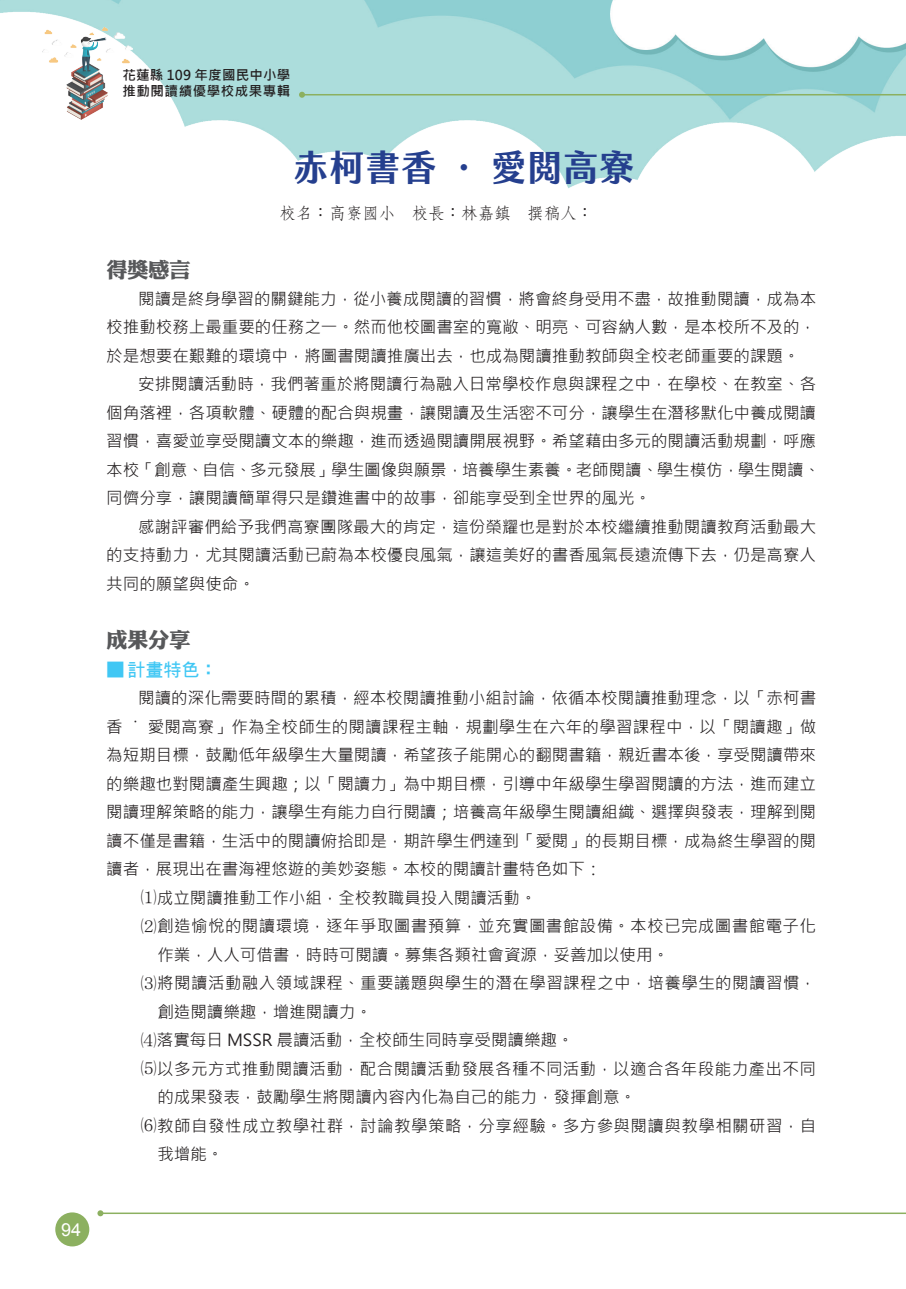
<style>
.page{position:relative;width:906px;height:1289px;background:#fff}
.page>*{position:absolute;margin:0;border:0;box-sizing:border-box;transform-origin:0 0}
.t1{font:36px "jf jinxuan fresh 2.2 bold";color:#253f8e}
.t2{font:21px "DF Li King Hei XB WIN BF";color:#57585a}
.t3{font:18px "DF Hei Bd HK BF";color:#40c7f4}
.t4{font:18px "Arial";color:#fff}
.t5{font:16.5px/28.5px "Microsoft Jheng Hei";color:#231f20;text-align:justify}
.t6{font:16.5px "Microsoft Jheng Hei";letter-spacing:.025em;color:#231f20}
.t7{font:16.5px "DF Fang Song W4 HKP BF";color:#231f20}
.t8{font:700 13.5px/16.2px "Microsoft Jheng Hei";letter-spacing:.04em;color:#231f20}
.s1{font-family:"DF Hei Bd HKP BF"}
.s2{font-family:"MS Mincho"}
</style>
<div class="page">
<img style="left:0;top:0;width:906px;height:189px">
<div style="left:55px;top:1212px;width:34px;height:34px;background:#8cb060;border-radius:50%"></div>
<hr style="left:302px;top:94px;width:604px;height:1px;background:#8cb060">
<svg style="left:299px;top:92px;width:6px;height:6px"></svg>
<hr style="left:100px;top:1212px;width:806px;height:1px;background:#8cb060">
<svg style="left:97px;top:1210px;width:6px;height:6px"></svg>
<img style="left:43px;top:28px;width:89px;height:91px">
<p class="t4" style="left:61px;top:1217px;width:22px">94</p>
<p class="t8" style="left:122px;top:67px;width:169px">花蓮縣 109 年度國民中小學推動閱讀績優學校成果專輯</p>
<h1 class="t1" style="left:293px;top:147px;width:343px">赤柯書香 ˙ 愛閱高寮</h1>
<p class="t7" style="left:280px;top:205px;width:315px">校名：高寮國小　校長：林嘉鎮　撰稿人：</p>
<p class="t2" style="left:106px;top:259px;width:85px">得獎感言</p>
<p class="t5" style="left:106px;top:284px;width:711px;text-indent:32px">閱讀是終身學習的關鍵能力，從小養成閱讀的習慣，將會終身受用不盡，故推動閱讀，成為本校推動校務上最重要的任務之一。然而他校圖書室的寬敞、明亮、可容納人數，是本校所不及的，於是想要在艱難的環境中，將圖書閱讀推廣出去，也成為閱讀推動教師與全校老師重要的課題。</p>
<p class="t5" style="left:106px;top:370px;width:715px;text-align:left;text-indent:32px">安排閱讀活動時，我們著重於將閱讀行為融入日常學校作息與課程之中，在學校、在教室、各個角落裡，各項軟體、硬體的配合與規畫，讓閱讀及生活密不可分，讓學生在潛移默化中養成閱讀習慣，喜愛並享受閱讀文本的樂趣，進而透過閱讀開展視野。希望藉由多元的閱讀活動規劃，呼應本校「創意、自信、多元發展」學生圖像與願景，培養學生素養。老師閱讀、學生模仿，學生閱讀、同儕分享，讓閱讀簡單得只是鑽進書中的故事，卻能享受到全世界的風光。</p>
<p class="t5" style="left:106px;top:512px;width:711px;text-indent:32px">感謝評審們給予我們高寮團隊最大的肯定，這份榮耀也是對於本校繼續推動閱讀教育活動最大的支持動力，尤其閱讀活動已蔚為本校優良風氣，讓這美好的書香風氣長遠流傳下去，仍是高寮人共同的願望與使命。</p>
<p class="t2" style="left:106px;top:629px;width:85px">成果分享</p>
<p class="t3" style="left:106px;top:661px;width:113px"><span class="s1">■</span> 計畫特色：</p>
<p class="t5" style="left:138px;top:683px;width:679px">閱讀的深化需要時間的累積，經本校閱讀推動小組討論，依循本校閱讀推動理念，以「赤柯書</p>
<p class="t5" style="left:106px;top:712px;width:711px">香 ˙ 愛閱高寮」作為全校師生的閱讀課程主軸，規劃學生在六年的學習課程中，以「閱讀趣」做</p>
<p class="t5" style="left:106px;top:740px;width:711px">為短期目標，鼓勵低年級學生大量閱讀，希望孩子能開心的翻閱書籍，親近書本後，享受閱讀帶來</p>
<p class="t5" style="left:106px;top:769px;width:711px">的樂趣也對閱讀產生興趣；以「閱讀力」為中期目標，引導中年級學生學習閱讀的方法，進而建立</p>
<p class="t5" style="left:106px;top:797px;width:711px">閱讀理解策略的能力，讓學生有能力自行閱讀；培養高年級學生閱讀組織、選擇與發表，理解到閱</p>
<p class="t5" style="left:106px;top:826px;width:711px">讀不僅是書籍，生活中的閱讀俯拾即是，期許學生們達到「愛閱」的長期目標，成為終生學習的閱</p>
<p class="t5" style="left:106px;top:854px;width:497px">讀者，展現出在書海裡悠遊的美妙姿態。本校的閱讀計畫特色如下：</p>
<p class="t5" style="left:140px;top:883px;width:397px"><span class="s2">⑴</span>成立閱讀推動工作小組，全校教職員投入閱讀活動。</p>
<p class="t6" style="left:140px;top:915px;width:677px"><span class="s2">⑵</span>創造愉悅的閱讀環境，逐年爭取圖書預算，並充實圖書館設備。本校已完成圖書館電子化</p>
<p class="t5" style="left:157px;top:940px;width:513px">作業，人人可借書，時時可閱讀。募集各類社會資源，妥善加以使用。</p>
<p class="t6" style="left:140px;top:972px;width:677px"><span class="s2">⑶</span>將閱讀活動融入領域課程、重要議題與學生的潛在學習課程之中，培養學生的閱讀習慣，</p>
<p class="t5" style="left:157px;top:997px;width:216px">創造閱讀樂趣，增進閱讀力。</p>
<p class="t5" style="left:140px;top:1025px;width:435px"><span class="s2">⑷</span>落實每日 MSSR 晨讀活動，全校師生同時享受閱讀樂趣。</p>
<p class="t6" style="left:140px;top:1058px;width:677px"><span class="s2">⑸</span>以多元方式推動閱讀活動，配合閱讀活動發展各種不同活動，以適合各年段能力產出不同</p>
<p class="t5" style="left:157px;top:1082px;width:480px">的成果發表，鼓勵學生將閱讀內容內化為自己的能力，發揮創意。</p>
<p class="t6" style="left:140px;top:1115px;width:677px"><span class="s2">⑹</span>教師自發性成立教學社群，討論教學策略，分享經驗。多方參與閱讀與教學相關研習，自</p>
<p class="t5" style="left:157px;top:1139px;width:67px">我增能。</p>
</div>
